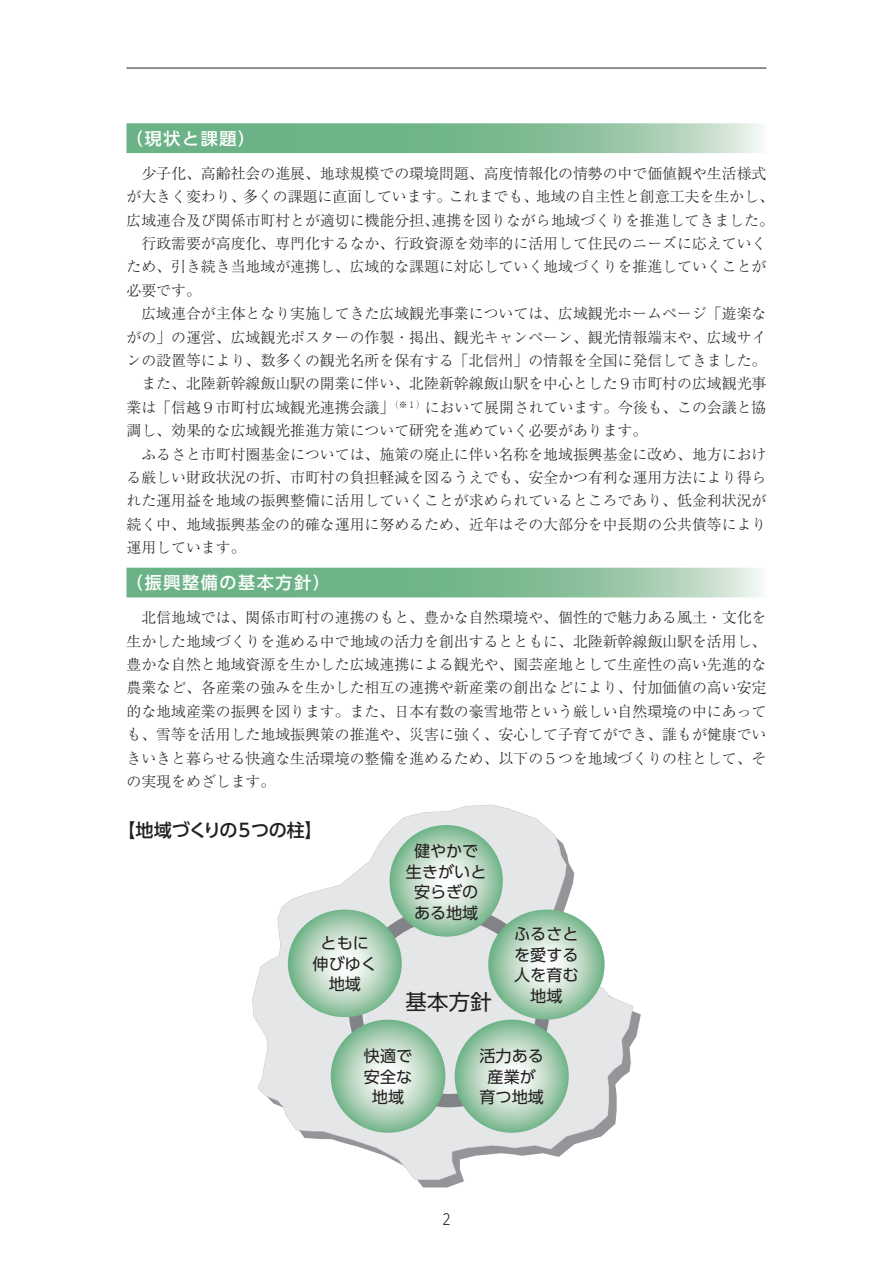
<style>
.page{position:relative;width:893px;height:1263px;background:#fff}
.page>*{position:absolute;margin:0;border:0;box-sizing:border-box;transform-origin:0 0}
.t1{font:21.45px "UD Shin Go Pro";color:#231f20}
.t2{font:500 18px "UD Shin Go Pro";letter-spacing:-.07em;color:#231f20}
.t3{font:500 16.95px "UD Shin Go Pro";letter-spacing:.1em;color:#fff}
.t4{font:16.05px/20.9px "UD Shin Go Pro";color:#231f20;text-align:center}
.t5{font:300 14.85px/23.4px "Ryumin Pro";color:#231f20}
.t6{font:300 14.85px "UD Shin M Go Pro";color:#231f20}
</style>
<div class="page">
<hr style="left:126px;top:68px;width:640px;height:1px;background:#231f20">
<svg style="left:126px;top:123px;width:636px;height:30px;fill:#73b68b"></svg>
<svg style="left:126px;top:568px;width:636px;height:29px;fill:#72b58b"></svg>
<svg style="left:252px;top:805px;width:381px;height:374px"></svg>
<svg style="left:288px;top:825px;width:317px;height:308px"></svg>
<p class="t3" style="left:126px;top:124px;width:131px">（現状と課題）</p>
<p class="t5" style="left:126px;top:160px;width:649px">　少子化、高齢社会の進展、地球規模での環境問題、高度情報化の情勢の中で価値観や生活様式が大きく変わり、多くの課題に直面しています。これまでも、地域の自主性と創意工夫を生かし、広域連合及び関係市町村とが適切に機能分担、連携を図りながら地域づくりを推進してきました。　行政需要が高度化、専門化するなか、行政資源を効率的に活用して住民のニーズに応えていくため、引き続き当地域が連携し、広域的な課題に対応していく地域づくりを推進していくことが必要です。<br>　広域連合が主体となり実施してきた広域観光事業については、広域観光ホームページ「遊楽ながの」の運営、広域観光ポスターの作製・掲出、観光キャンペーン、観光情報端末や、広域サインの設置等により、数多くの観光名所を保有する「北信州」の情報を全国に発信してきました。　また、北陸新幹線飯山駅の開業に伴い、北陸新幹線飯山駅を中心とした９市町村の広域観光事業は「信越９市町村広域観光連携会議」<sup>（※１）</sup>において展開されています。今後も、この会議と協調し、効果的な広域観光推進方策について研究を進めていく必要があります。<br>　ふるさと市町村圏基金については、施策の廃止に伴い名称を地域振興基金に改め、地方における厳しい財政状況の折、市町村の負担軽減を図るうえでも、安全かつ有利な運用方法により得られた運用益を地域の振興整備に活用していくことが求められているところであり、低金利状況が続く中、地域振興基金の的確な運用に努めるため、近年はその大部分を中長期の公共債等により運用しています。</p>
<p class="t3" style="left:126px;top:569px;width:206px">（振興整備の基本方針）</p>
<p class="t5" style="left:126px;top:605px;width:641px;text-align:justify">　北信地域では、関係市町村の連携のもと、豊かな自然環境や、個性的で魅力ある風土・文化を生かした地域づくりを進める中で地域の活力を創出するとともに、北陸新幹線飯山駅を活用し、豊かな自然と地域資源を生かした広域連携による観光や、園芸産地として生産性の高い先進的な農業など、各産業の強みを生かした相互の連携や新産業の創出などにより、付加価値の高い安定的な地域産業の振興を図ります。また、日本有数の豪雪地帯という厳しい自然環境の中にあっても、雪等を活用した地域振興策の推進や、災害に強く、安心して子育てができ、誰もが健康でいきいきと暮らせる快適な生活環境の整備を進めるため、以下の５つを地域づくりの柱として、その実現をめざします。</p>
<p class="t2" style="left:117px;top:815px;width:207px">【地域づくりの５つの柱】</p>
<p class="t4" style="left:406px;top:840px;width:82px">健やかで生きがいと安らぎのある地域</p>
<p class="t4" style="left:514px;top:923px;width:66px">ふるさとを愛する人を育む地域</p>
<p class="t4" style="left:313px;top:932px;width:66px">ともに伸びゆく地域</p>
<h1 class="t1" style="left:406px;top:984px;width:88px">基本方針</h1>
<p class="t4" style="left:364px;top:1045px;width:50px">快適で安全な地域</p>
<p class="t4" style="left:479px;top:1045px;width:66px">活力ある産業が育つ地域</p>
<p class="t6" style="left:443px;top:1207px;width:9px">2</p>
</div>
